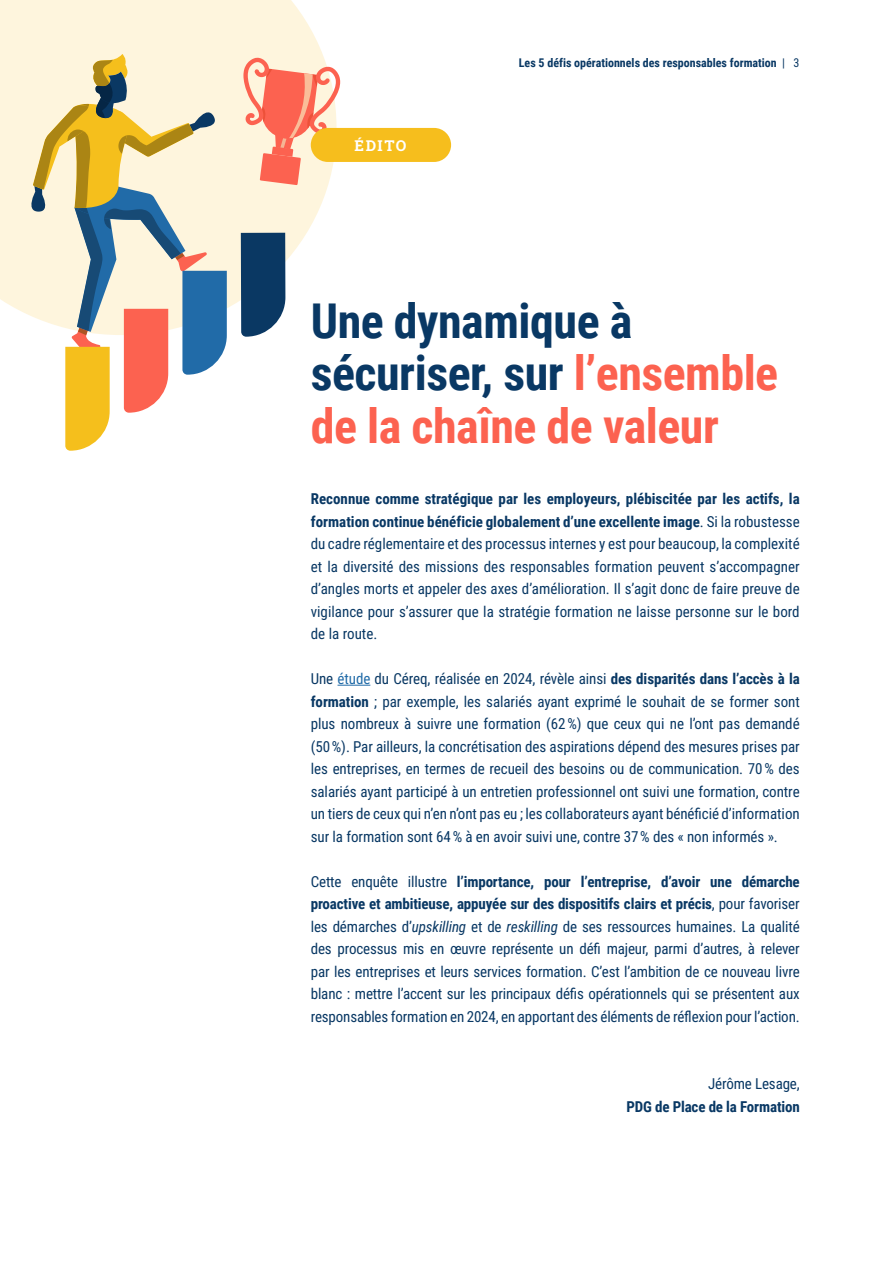
<style>
.page{position:relative;width:893px;height:1263px;background:#fff}
.page>*{position:absolute;margin:0;border:0;box-sizing:border-box;transform-origin:0 0}
.t1{font:700 48px/52.5px "Roboto Condensed";letter-spacing:-.01em;color:#fc6250}
.t2{font:15px/22.5px "Roboto Condensed";letter-spacing:-.005em;color:#093864;text-align:justify}
.t3{font:700 15px "Roboto Condensed";letter-spacing:-.01em;color:#093864}
.t4{font:700 15px "Roboto Slab";letter-spacing:.1em;color:#fff}
.t5{font:700 12px "Roboto Condensed";color:#093864}
.s1{font-weight:400}
.s2{color:#093864}
.s3{font-weight:700}
.s4{color:#216ba8}
.s5{font-style:italic}
</style>
<div class="page">
<svg style="left:0;top:0;width:328px;height:313px;background:#fdf6e1"></svg>
<svg style="left:25px;top:54px;width:202px;height:397px"></svg>
<svg style="left:241px;top:233px;width:44px;height:104px;background:#1c466e"></svg>
<svg style="left:243px;top:58px;width:97px;height:127px;background:#fcb19c"></svg>
<hr style="left:338px;top:685px;width:32px;height:1px;background:#216ba8">
<div style="left:311px;top:128px;width:140px;height:34px;background:#f6be1d;border-radius:17px"></div>
<p class="t4" style="left:355px;top:136px;width:53px">ÉDITO</p>
<p class="t5" style="left:519px;top:54px;width:282px">Les 5 défis opérationnels des responsables formation <span class="s1">| 3</span></p>
<h1 class="t1" style="left:311px;top:292px;width:469px"><span class="s2">Une dynamique à sécuriser, sur</span> l’ensemble de la chaîne de valeur</h1>
<p class="t2" style="left:311px;top:487px;width:490px"><span class="s3">Reconnue comme stratégique par les employeurs, plébiscitée par les actifs, la formation continue bénéficie globalement d’une excellente image</span>. Si la robustesse du cadre réglementaire et des processus internes y est pour beaucoup, la complexité et la diversité des missions des responsables formation peuvent s’accompagner d’angles morts et appeler des axes d’amélioration. Il s’agit donc de faire preuve de vigilance pour s’assurer que la stratégie formation ne laisse personne sur le bord de la route.</p>
<p class="t2" style="left:311px;top:667px;width:491px">Une <span class="s4">étude</span> du Céreq, réalisée en 2024, révèle ainsi <span class="s3">des disparités dans l’accès à la formation</span> ; par exemple, les salariés ayant exprimé le souhait de se former sont plus nombreux à suivre une formation (62 %) que ceux qui ne l’ont pas demandé (50 %). Par ailleurs, la concrétisation des aspirations dépend des mesures prises par les entreprises, en termes de recueil des besoins ou de communication. 70 % des salariés ayant participé à un entretien professionnel ont suivi une formation, contre un tiers de ceux qui n’en n’ont pas eu ; les collaborateurs ayant bénéficié d’information sur la formation sont 64 % à en avoir suivi une, contre 37 % des « non informés ».</p>
<p class="t2" style="left:311px;top:869px;width:491px">Cette enquête illustre <span class="s3">l’importance, pour l’entreprise, d’avoir une démarche proactive et ambitieuse, appuyée sur des dispositifs clairs et précis</span>, pour favoriser les démarches d’<span class="s5">upskilling</span> et de <span class="s5">reskilling</span> de ses ressources humaines. La qualité des processus mis en œuvre représente un défi majeur, parmi d’autres, à relever par les entreprises et leurs services formation. C’est l’ambition de ce nouveau livre blanc : mettre l’accent sur les principaux défis opérationnels qui se présentent aux responsables formation en 2024, en apportant des éléments de réflexion pour l’action.</p>
<p class="t2" style="left:708px;top:1072px;width:93px">Jérôme Lesage,</p>
<p class="t3" style="left:626px;top:1096px;width:175px">PDG de Place de la Formation</p>
</div>
